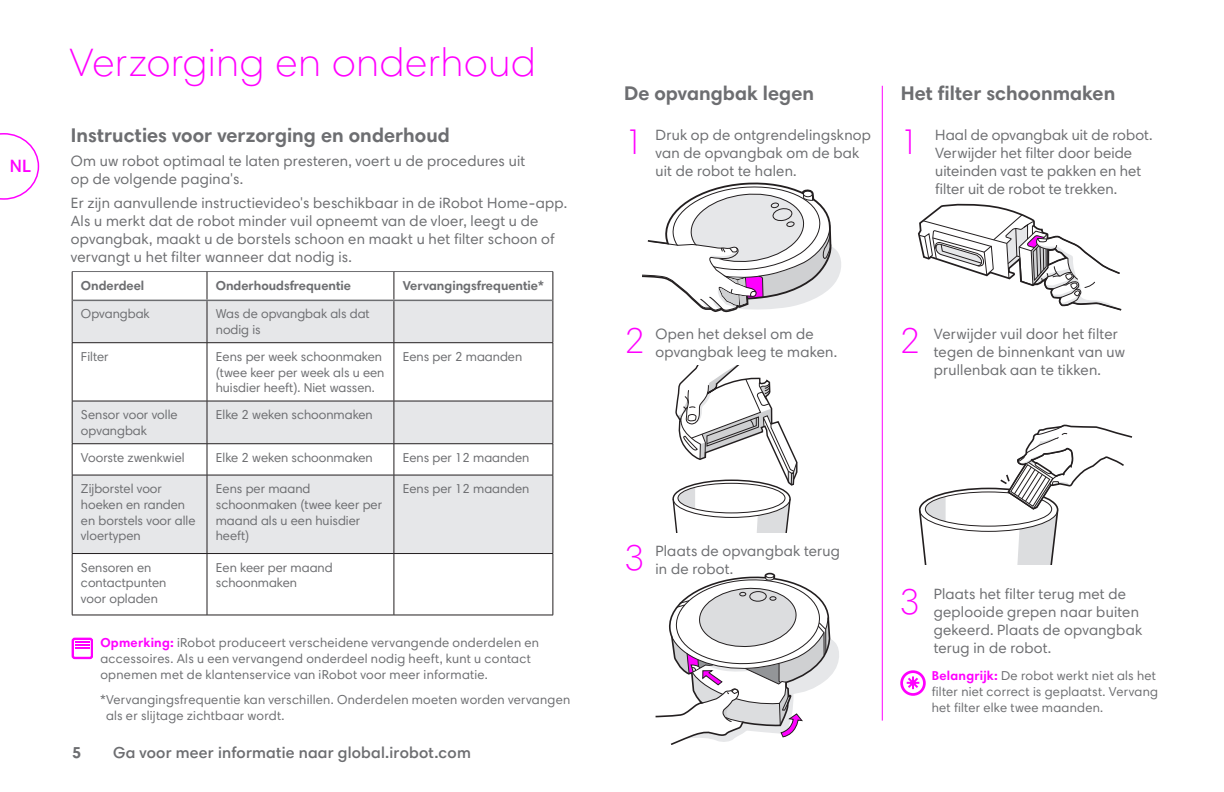
<style>
.page{position:relative;width:1224px;height:792px;background:#fff}
.page>*{position:absolute;margin:0;border:0;box-sizing:border-box;transform-origin:0 0}
.t1{font:300 40px "Harmonia Sans Std";letter-spacing:.035em;color:#f0f}
.t2{font:300 36px "Harmonia Sans Std";color:#f0f}
.t3{font:700 20px "Harmonia Sans Std";letter-spacing:.005em;color:#6d6e71}
.t4{font:600 18px "Harmonia Sans Std";color:#f0f}
.t5{font:600 16px "Harmonia Sans Std";letter-spacing:.015em;color:#6d6e71}
.t6{font:700 16px "Harmonia Sans Std";color:#6d6e71}
.t7{font:15px/18px "Harmonia Sans Std";letter-spacing:.015em;color:#6d6e71}
.t8{font:13px/15.6px "Harmonia Sans Std";color:#6d6e71}
.t9{font:13px/16px "Harmonia Sans Std";letter-spacing:.02em;color:#6d6e71}
.t10{font:700 13px "Harmonia Sans Std";color:#6d6e71}
.s1{font-weight:700;color:#f0f}
</style>
<div class="page">
<svg style="left:0;top:133px;width:39px;height:67px"></svg>
<svg style="left:73px;top:402px;width:480px;height:213px"></svg>
<hr style="left:207px;top:343px;width:1px;height:58px;background:#231f20">
<hr style="left:394px;top:343px;width:1px;height:58px;background:#231f20">
<hr style="left:72px;top:401px;width:135px;height:1px;background:#231f20">
<hr style="left:207px;top:401px;width:187px;height:1px;background:#231f20">
<hr style="left:207px;top:401px;width:1px;height:42px;background:#231f20">
<hr style="left:394px;top:401px;width:159px;height:1px;background:#231f20">
<hr style="left:394px;top:401px;width:1px;height:42px;background:#231f20">
<hr style="left:72px;top:443px;width:135px;height:1px;background:#231f20">
<hr style="left:207px;top:443px;width:187px;height:1px;background:#231f20">
<hr style="left:207px;top:444px;width:1px;height:31px;background:#231f20">
<hr style="left:394px;top:443px;width:159px;height:1px;background:#231f20">
<hr style="left:394px;top:444px;width:1px;height:31px;background:#231f20">
<hr style="left:207px;top:475px;width:1px;height:78px;background:#231f20">
<hr style="left:394px;top:475px;width:1px;height:78px;background:#231f20">
<hr style="left:72px;top:343px;width:1px;height:58px;background:#231f20">
<hr style="left:553px;top:343px;width:1px;height:58px;background:#231f20">
<hr style="left:72px;top:401px;width:1px;height:42px;background:#231f20">
<hr style="left:553px;top:401px;width:1px;height:42px;background:#231f20">
<hr style="left:72px;top:444px;width:1px;height:31px;background:#231f20">
<hr style="left:553px;top:444px;width:1px;height:31px;background:#231f20">
<hr style="left:72px;top:475px;width:1px;height:78px;background:#231f20">
<hr style="left:553px;top:475px;width:1px;height:78px;background:#231f20">
<hr style="left:72px;top:553px;width:135px;height:1px;background:#231f20">
<hr style="left:72px;top:554px;width:1px;height:61px;background:#231f20">
<hr style="left:207px;top:553px;width:187px;height:1px;background:#231f20">
<hr style="left:207px;top:554px;width:1px;height:61px;background:#231f20">
<hr style="left:394px;top:553px;width:159px;height:1px;background:#231f20">
<hr style="left:394px;top:554px;width:1px;height:61px;background:#231f20">
<hr style="left:553px;top:554px;width:1px;height:61px;background:#231f20">
<hr style="left:72px;top:475px;width:135px;height:1px;background:#231f20">
<hr style="left:72px;top:615px;width:135px;height:1px;background:#231f20">
<hr style="left:207px;top:475px;width:187px;height:1px;background:#231f20">
<hr style="left:207px;top:615px;width:187px;height:1px;background:#231f20">
<hr style="left:394px;top:475px;width:159px;height:1px;background:#231f20">
<hr style="left:394px;top:615px;width:159px;height:1px;background:#231f20">
<hr style="left:72px;top:271px;width:135px;height:1px;background:#6d6e71">
<hr style="left:207px;top:271px;width:187px;height:1px;background:#6d6e71">
<hr style="left:394px;top:271px;width:159px;height:1px;background:#6d6e71">
<svg style="left:72px;top:272px;width:482px;height:71px"></svg>
<hr style="left:72px;top:300px;width:135px;height:1px;background:#6d6e71">
<hr style="left:207px;top:300px;width:187px;height:1px;background:#6d6e71">
<hr style="left:394px;top:300px;width:159px;height:1px;background:#6d6e71">
<div style="left:72px;top:638px;width:21px;height:21px;border:2px solid #f0f;border-radius:2px"></div>
<svg style="left:75px;top:642px;width:14px;height:7px"></svg>
<svg style="left:655px;top:572px;width:184px;height:173px"></svg>
<svg style="left:918px;top:203px;width:204px;height:108px"></svg>
<svg style="left:918px;top:424px;width:215px;height:141px"></svg>
<div style="left:900px;top:670px;width:26px;height:26px;border:3px solid #f0f;border-radius:50%"></div>
<svg style="left:905px;top:675px;width:16px;height:16px"></svg>
<svg style="left:642px;top:182px;width:199px;height:131px"></svg>
<svg style="left:672px;top:365px;width:126px;height:167px"></svg>
<hr style="left:882px;top:86px;width:1px;height:635px;background:#f0f">
<p class="t4" style="left:10px;top:159px;width:22px">NL</p>
<h1 class="t1" style="left:70px;top:47px;width:467px">Verzorging en onderhoud</h1>
<h3 class="t3" style="left:71px;top:128px;width:381px">Instructies voor verzorging en onderhoud</h3>
<p class="t7" style="left:71px;top:153px;width:456px">Om uw robot optimaal te laten presteren, voert u de procedures uit op de volgende pagina's.</p>
<p class="t7" style="left:71px;top:195px;width:498px">Er zijn aanvullende instructievideo's beschikbaar in de iRobot Home-app.<br>Als u merkt dat de robot minder vuil opneemt van de vloer, leegt u de opvangbak, maakt u de borstels schoon en maakt u het filter schoon of vervangt u het filter wanneer dat nodig is.</p>
<p class="t10" style="left:81px;top:280px;width:65px">Onderdeel</p>
<p class="t10" style="left:216px;top:280px;width:137px">Onderhoudsfrequentie</p>
<p class="t10" style="left:403px;top:280px;width:143px">Vervangingsfrequentie*</p>
<p class="t8" style="left:81px;top:307px;width:70px">Opvangbak</p>
<p class="t8" style="left:216px;top:307px;width:155px">Was de opvangbak als dat nodig is</p>
<p class="t8" style="left:81px;top:350px;width:29px">Filter</p>
<p class="t8" style="left:216px;top:350px;width:170px">Eens per week schoonmaken (twee keer per week als u een huisdier heeft). Niet wassen.</p>
<p class="t8" style="left:403px;top:350px;width:121px">Eens per 2 maanden</p>
<p class="t8" style="left:81px;top:408px;width:98px">Sensor voor volle opvangbak</p>
<p class="t8" style="left:216px;top:408px;width:159px">Elke 2 weken schoonmaken</p>
<p class="t8" style="left:81px;top:451px;width:105px">Voorste zwenkwiel</p>
<p class="t8" style="left:216px;top:451px;width:159px">Elke 2 weken schoonmaken</p>
<p class="t8" style="left:403px;top:451px;width:128px">Eens per 12 maanden</p>
<p class="t8" style="left:81px;top:482px;width:116px">Zijborstel voor hoeken en randen en borstels voor alle vloertypen</p>
<p class="t8" style="left:216px;top:482px;width:168px">Eens per maand schoonmaken (twee keer per maand als u een huisdier heeft)</p>
<p class="t8" style="left:403px;top:482px;width:128px">Eens per 12 maanden</p>
<p class="t8" style="left:81px;top:561px;width:87px">Sensoren en contactpunten voor opladen</p>
<p class="t8" style="left:216px;top:561px;width:118px">Een keer per maand schoonmaken</p>
<p class="t9" style="left:100px;top:636px;width:440px"><span class="s1">Opmerking:</span> iRobot produceert verscheidene vervangende onderdelen en accessoires. Als u een vervangend onderdeel nodig heeft, kunt u contact opnemen met de klantenservice van iRobot voor meer informatie.</p>
<p class="t9" style="left:106px;top:693px;width:466px;text-indent:-6px">* Vervangingsfrequentie kan verschillen. Onderdelen moeten worden vervangen als er slijtage zichtbaar wordt.</p>
<p class="t6" style="left:72px;top:746px;width:11px">5</p>
<p class="t5" style="left:113px;top:746px;width:359px">Ga voor meer informatie naar global.irobot.com</p>
<h3 class="t3" style="left:624px;top:85px;width:192px">De opvangbak legen</h3>
<h2 class="t2" style="left:624px;top:128px;width:21px">1</h2>
<p class="t7" style="left:656px;top:127px;width:217px">Druk op de ontgrendelingsknop van de opvangbak om de bak uit de robot te halen.</p>
<h3 class="t3" style="left:901px;top:85px;width:216px">Het filter schoonmaken</h3>
<p class="t7" style="left:935px;top:127px;width:219px">Haal de opvangbak uit de robot.<br>Verwijder het filter door beide uiteinden vast te pakken en het filter uit de robot te trekken.</p>
<h2 class="t2" style="left:900px;top:128px;width:21px">1</h2>
<h2 class="t2" style="left:624px;top:327px;width:21px">2</h2>
<p class="t7" style="left:656px;top:326px;width:183px">Open het deksel om de opvangbak leeg te maken.</p>
<h2 class="t2" style="left:900px;top:327px;width:21px">2</h2>
<p class="t7" style="left:934px;top:326px;width:193px">Verwijder vuil door het filter tegen de binnenkant van uw prullenbak aan te tikken.</p>
<h2 class="t2" style="left:624px;top:544px;width:21px">3</h2>
<p class="t7" style="left:656px;top:543px;width:186px">Plaats de opvangbak terug</p>
<p class="t7" style="left:656px;top:561px;width:79px">in de robot.</p>
<h2 class="t2" style="left:900px;top:588px;width:21px">3</h2>
<p class="t7" style="left:934px;top:586px;width:210px">Plaats het filter terug met de geplooide grepen naar buiten gekeerd. Plaats de opvangbak terug in de robot.</p>
<p class="t9" style="left:932px;top:669px;width:228px"><span class="s1">Belangrijk:</span> De robot werkt niet als het filter niet correct is geplaatst. Vervang het filter elke twee maanden.</p>
</div>
